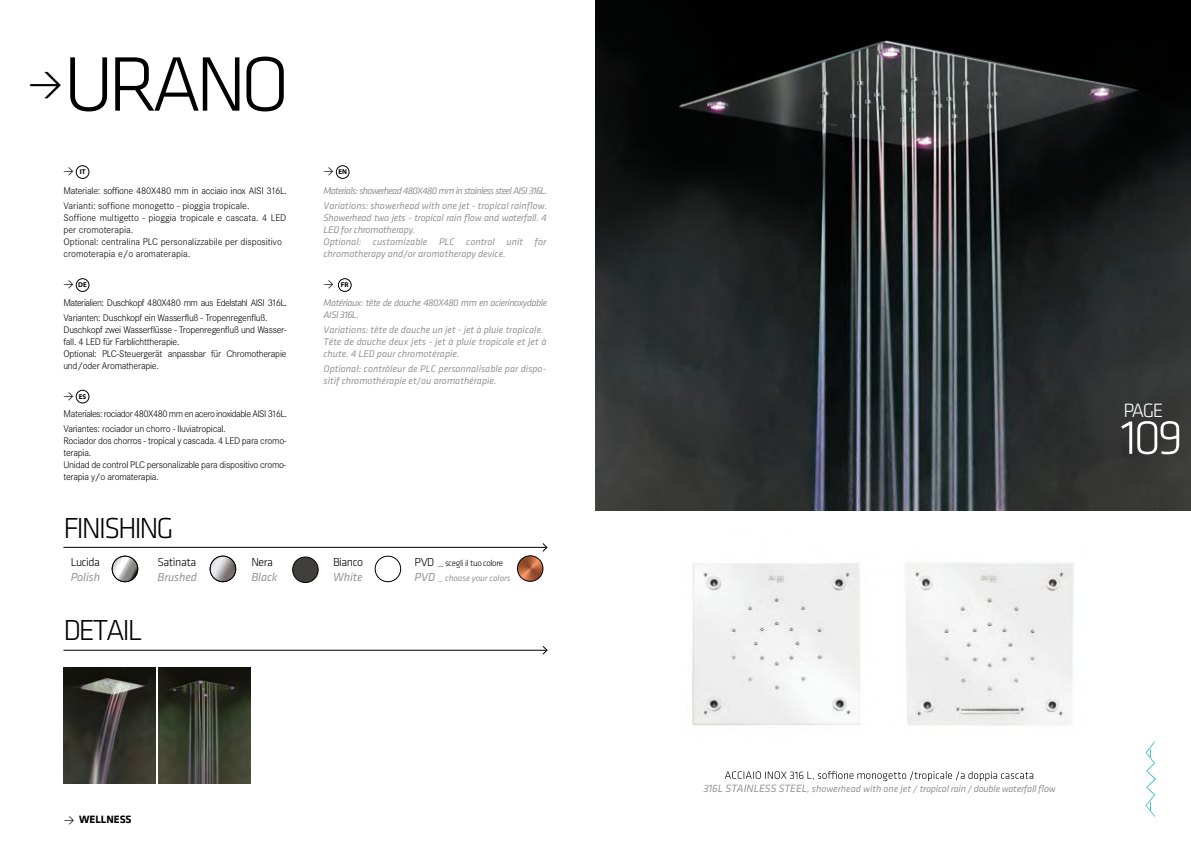
<style>
.page{position:relative;width:1191px;height:842px;background:#fff}
.page>*{position:absolute;margin:0;border:0;box-sizing:border-box;transform-origin:0 0}
.t1{font:300 80px "Klavika";letter-spacing:-.075em;color:#000}
.t2{font:300 50px "Klavika";color:#fff}
.t3{font:33.4px "DIN";color:#000}
.t4{font:300 30px "Klavika";letter-spacing:-.075em;color:#000}
.t5{font:300 20px "Klavika";color:#fff}
.t6{font:300 12px "Klavika";letter-spacing:-.04em;color:#000}
.t7{font:italic 12px "Klavika";letter-spacing:-.01em;color:#959595}
.t8{font:700 11px "Klavika";color:#000}
.t9{font:300 10px/12px "Corporate S";letter-spacing:-.025em;color:#000}
.t10{font:italic 10px/12px "Klavika";color:#959595}
.t11{font:300 10px/12px "Corporate S";color:#000}
.t12{font:italic 10px/15px "Klavika";letter-spacing:-.075em;color:#959595}
.t13{font:300 10px/15px "Corporate S";letter-spacing:-.045em;color:#000}
.t14{font:300 10px/15px "Corporate S";letter-spacing:-.05em;color:#000}
.t15{font:italic 10px "Klavika";letter-spacing:-.02em;color:#959595}
.t16{font:italic 10px/12px "Klavika";letter-spacing:-.05em;color:#959595}
.t17{font:10px "DIN";color:#000}
.t18{font:300 9px/14.4px "Klavika";letter-spacing:-.04em;color:#000}
.t19{font:700 7px "Myriad";color:#000}
.s1{font-size:12px}
.s2{font-weight:400;font-style:italic;font-size:12px;color:#959595}
.s3{font-weight:400;font-style:italic;color:#959595}
.s4{font-family:"DIN";font-weight:400;font-size:10px}
.s5{font-size:11px}
</style>
<div class="page">
<img style="left:63px;top:667px;width:92px;height:117px">
<img style="left:158px;top:667px;width:92px;height:117px">
<div style="left:76px;top:165px;width:13px;height:14px;border:1px solid #000;border-radius:50%"></div>
<div style="left:336px;top:165px;width:13px;height:14px;border:1px solid #000;border-radius:50%"></div>
<div style="left:76px;top:278px;width:13px;height:14px;border:1px solid #000;border-radius:50%"></div>
<div style="left:338px;top:278px;width:13px;height:14px;border:1px solid #000;border-radius:50%"></div>
<div style="left:76px;top:390px;width:13px;height:13px;border:1px solid #000;border-radius:50%"></div>
<hr style="left:63px;top:547px;width:484px;height:1px;background:#000">
<hr style="left:63px;top:650px;width:484px;height:1px;background:#000">
<svg style="left:542px;top:646px;width:5px;height:9px"></svg>
<svg style="left:293px;top:557px;width:25px;height:25px"></svg>
<div style="left:292px;top:557px;width:26px;height:26px;border:1px solid #000;border-radius:50%"></div>
<svg style="left:517px;top:543px;width:30px;height:38px"></svg>
<div style="left:517px;top:555px;width:26px;height:27px;border:1px solid #000;border-radius:50%"></div>
<svg style="left:375px;top:556px;width:26px;height:26px"></svg>
<div style="left:375px;top:556px;width:26px;height:26px;border:1px solid #000;border-radius:50%"></div>
<svg style="left:112px;top:556px;width:26px;height:26px"></svg>
<div style="left:112px;top:556px;width:26px;height:26px;border:1px solid #000;border-radius:50%"></div>
<svg style="left:210px;top:556px;width:26px;height:26px"></svg>
<div style="left:210px;top:556px;width:26px;height:26px;border:1px solid #000;border-radius:50%"></div>
<img style="left:595px;top:0;width:596px;height:510px">
<img style="left:905px;top:562px;width:169px;height:164px">
<img style="left:692px;top:563px;width:168px;height:163px">
<svg style="left:725px;top:771px;width:308px;height:10px"></svg>
<svg style="left:1145px;top:741px;width:11px;height:76px"></svg>
<h3 class="t3" style="left:29px;top:61px;width:36px">&gt;</h3>
<h1 class="t1" style="left:63px;top:41px;width:228px">URANO</h1>
<p class="t17" style="left:323px;top:164px;width:12px">&gt;</p>
<p class="t17" style="left:63px;top:164px;width:12px">&gt;</p>
<p class="t19" style="left:80px;top:168px;width:7px">IT</p>
<p class="t19" style="left:338px;top:168px;width:10px">EN</p>
<p class="t9" style="left:63px;top:183px;width:225px;line-height:15px">Materiale: soffione 480X480 mm in acciaio inox AISI 316L.<br>Varianti: soffione monogetto - pioggia tropicale.</p>
<p class="t11" style="left:63px;top:212px;width:224px">Soffione multigetto - pioggia tropicale e cascata. 4 LED per cromoterapia.<br>Optional: centralina PLC personalizzabile per dispositivo cromoterapia e/o aromaterapia.</p>
<p class="t12" style="left:323px;top:184px;width:225px">Materials: showerhead 480X480 mm in stainless steel AISI 316L.<br>Variations: showerhead with one jet - tropical rainflow.</p>
<p class="t10" style="left:323px;top:212px;width:225px">Showerhead two jets - tropical rain flow and waterfall. 4<br>LED for chromotherapy.<br>Optional: customizable PLC control unit for chromotherapy and/or aromatherapy device.</p>
<p class="t17" style="left:63px;top:277px;width:12px">&gt;</p>
<p class="t17" style="left:323px;top:277px;width:12px">&gt;</p>
<p class="t19" style="left:78px;top:281px;width:10px">DE</p>
<p class="t19" style="left:341px;top:281px;width:9px">FR</p>
<p class="t13" style="left:63px;top:295px;width:225px">Materialien: Duschkopf 480X480 mm aus Edelstahl AISI 316L.<br>Varianten: Duschkopf ein Wasserfluß - Tropenregenfluß.</p>
<p class="t9" style="left:63px;top:324px;width:225px">Duschkopf zwei Wasserflüsse - Tropenregenfluß und Wasser&shy;fall. 4 LED für Farblichttherapie.<br>Optional: PLC-Steuergerät anpassbar für Chromotherapie und/oder Aromatherapie.</p>
<p class="t17" style="left:63px;top:389px;width:12px">&gt;</p>
<p class="t19" style="left:79px;top:393px;width:9px">ES</p>
<p class="t14" style="left:63px;top:406px;width:225px">Materiales: rociador 480X480 mm en acero inoxidable AISI 316L.<br>Variantes: rociador un chorro - lluviatropical.</p>
<p class="t9" style="left:63px;top:435px;width:225px">Rociador dos chorros - tropical y cascada. 4 LED para cromo&shy;terapia.<br>Unidad de control PLC personalizable para dispositivo cromo&shy;terapia y/o aromaterapia.</p>
<h3 class="t4" style="left:63px;top:511px;width:112px">FINISHING</h3>
<p class="t6" style="left:71px;top:556px;width:31px">Lucida</p>
<p class="t7" style="left:71px;top:570px;width:31px">Polish</p>
<h3 class="t4" style="left:63px;top:614px;width:81px">DETAIL</h3>
<p class="t6" style="left:157px;top:556px;width:40px">Satinata</p>
<p class="t7" style="left:157px;top:570px;width:41px">Brushed</p>
<p class="t6" style="left:251px;top:556px;width:23px">Nera</p>
<p class="t7" style="left:251px;top:570px;width:28px">Black</p>
<p class="t16" style="left:323px;top:297px;width:225px">Matériaux: tête de douche 480X480 mm en acierinoxydable<br>AISI 316L.</p>
<p class="t10" style="left:323px;top:324px;width:224px">Variations: tête de douche un jet - jet à pluie tropicale.<br>Tête de douche deux jets - jet à pluie tropicale et jet à chute. 4 LED pour chromotérapie.</p>
<p class="t10" style="left:323px;top:363px;width:224px">Optional: contrôleur de PLC personnalisable par dispo&shy;sitif chromothérapie et/ou aromathérapie.</p>
<p class="t6" style="left:333px;top:556px;width:31px">Bianco</p>
<p class="t7" style="left:333px;top:570px;width:31px">White</p>
<p class="t18" style="left:414px;top:556px;width:97px"><span class="s1">PVD _</span> scegli il tuo colore<br><span class="s2">PVD _</span> <span class="s3">choose your colors</span></p>
<p class="t8" style="left:64px;top:813px;width:69px"><span class="s4">&gt;</span> WELLNESS</p>
<h3 class="t5" style="left:1123px;top:399px;width:41px">PAGE</h3>
<h2 class="t2" style="left:1120px;top:410px;width:64px">109</h2>
<p class="t15" style="left:703px;top:783px;width:354px"><span class="s5">316L STAINLESS STEEL,</span> showerhead with one jet / tropical rain / double waterfall flow</p>
</div>
